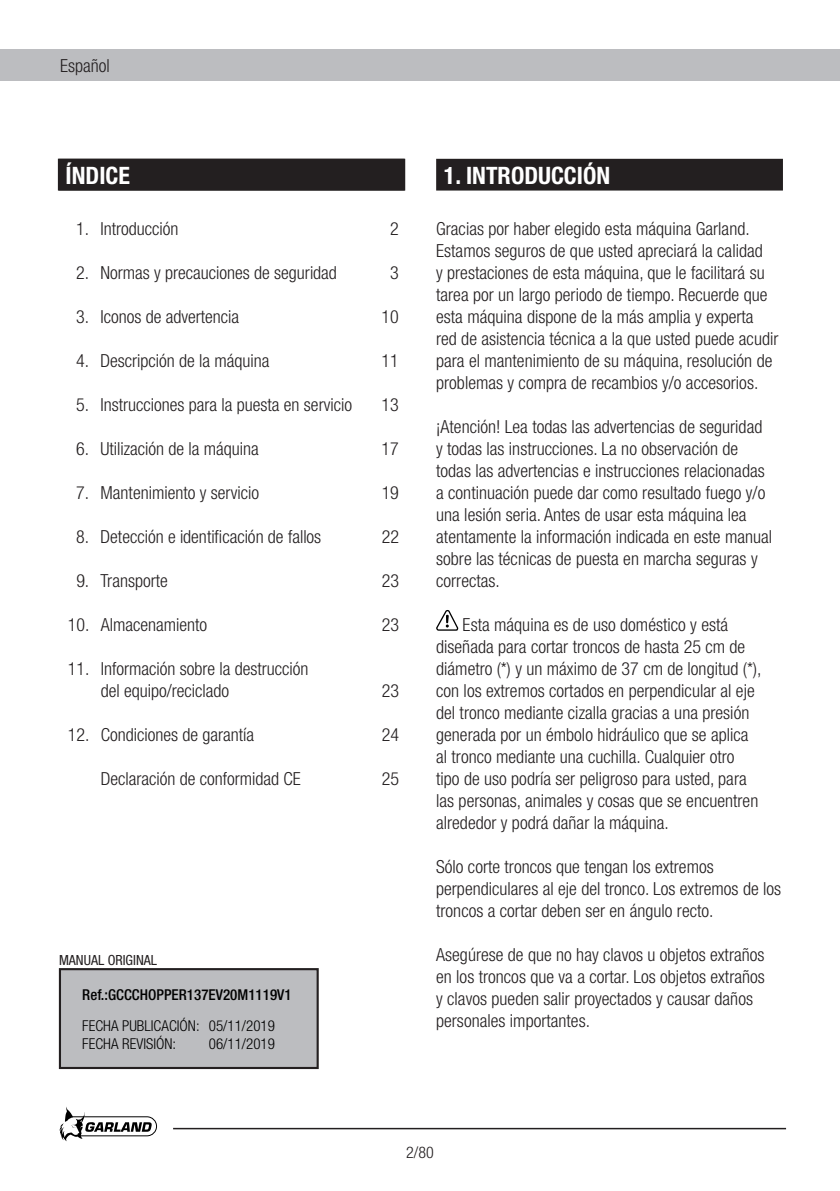
<style>
.page{position:relative;width:840px;height:1191px;background:#fff}
.page>*{position:absolute;margin:0;border:0;box-sizing:border-box;transform-origin:0 0}
.t1{font:700 condensed 24px "Helvetica Neue";color:#fff}
.t2{font:300 condensed 18px/22px "Helvetica Neue";color:#231f20}
.t3{font:300 condensed 16px "Helvetica Neue";color:#231f20}
.t4{font:300 condensed 15px/18px "Helvetica Neue";color:#000}
.t5{font:500 condensed 15px "Helvetica Neue";color:#000}
.t6{font:condensed 14px "Helvetica Neue";color:#231f20}
</style>
<div class="page">
<div style="left:0;top:50px;width:839px;height:31px;background:#bcbdc0"></div>
<svg style="left:59px;top:1107px;width:98px;height:34px"></svg>
<hr style="left:173px;top:1127px;width:612px;height:2px;background:#231f20">
<div style="left:437px;top:160px;width:344px;height:29px;background:#231f20"></div>
<div style="left:436px;top:159px;width:346px;height:31px;border:2px solid #231f20"></div>
<svg style="left:436px;top:610px;width:22px;height:21px"></svg>
<div style="left:59px;top:160px;width:344px;height:29px;background:#231f20"></div>
<div style="left:58px;top:159px;width:346px;height:31px;border:2px solid #231f20"></div>
<div style="left:60px;top:969px;width:257px;height:99px;background:#bcbdc0"></div>
<div style="left:59px;top:968px;width:259px;height:101px;border:2px solid #231f20"></div>
<p class="t2" style="left:60px;top:55px;width:51px">Español</p>
<h1 class="t1" style="left:66px;top:161px;width:66px">ÍNDICE</h1>
<p class="t2" style="left:76px;top:217px;width:104px">1. Introducción</p>
<p class="t2" style="left:390px;top:217px;width:10px">2</p>
<p class="t2" style="left:76px;top:261px;width:262px">2. Normas y precauciones de seguridad</p>
<p class="t2" style="left:390px;top:261px;width:10px">3</p>
<p class="t2" style="left:76px;top:305px;width:164px">3. Iconos de advertencia</p>
<p class="t2" style="left:381px;top:305px;width:19px">10</p>
<p class="t2" style="left:76px;top:349px;width:195px">4. Descripción de la máquina</p>
<p class="t2" style="left:381px;top:349px;width:19px">11</p>
<p class="t2" style="left:76px;top:393px;width:277px">5. Instrucciones para la puesta en servicio</p>
<p class="t2" style="left:381px;top:393px;width:19px">13</p>
<p class="t2" style="left:76px;top:437px;width:184px">6. Utilización de la máquina</p>
<p class="t2" style="left:381px;top:437px;width:19px">17</p>
<p class="t2" style="left:76px;top:481px;width:184px">7. Mantenimiento y servicio</p>
<p class="t2" style="left:381px;top:481px;width:19px">19</p>
<p class="t2" style="left:76px;top:525px;width:246px">8. Detección e identificación de fallos</p>
<p class="t2" style="left:381px;top:525px;width:19px">22</p>
<p class="t2" style="left:76px;top:569px;width:93px">9. Transporte</p>
<p class="t2" style="left:381px;top:569px;width:19px">23</p>
<p class="t2" style="left:68px;top:613px;width:141px">10. Almacenamiento</p>
<p class="t2" style="left:381px;top:613px;width:19px">23</p>
<p class="t2" style="left:101px;top:657px;width:209px;text-indent:-33px">11. Información sobre la destrucción del equipo/reciclado</p>
<p class="t2" style="left:381px;top:679px;width:19px">23</p>
<p class="t2" style="left:68px;top:723px;width:188px">12. Condiciones de garantía</p>
<p class="t2" style="left:381px;top:723px;width:19px">24</p>
<p class="t2" style="left:101px;top:767px;width:201px">Declaración de conformidad CE</p>
<p class="t2" style="left:381px;top:767px;width:19px">25</p>
<p class="t6" style="left:59px;top:951px;width:99px">MANUAL ORIGINAL</p>
<p class="t5" style="left:82px;top:985px;width:211px">Ref.:GCCCHOPPER137EV20M1119V1</p>
<p class="t4" style="left:82px;top:1016px;width:194px">FECHA PUBLICACIÓN: 05/11/2019<br>FECHA REVISIÓN:</p>
<p class="t4" style="left:209px;top:1034px;width:68px">06/11/2019</p>
<h1 class="t1" style="left:443px;top:161px;width:168px">1. INTRODUCCIÓN</h1>
<p class="t2" style="left:436px;top:217px;width:343px">Gracias por haber elegido esta máquina Garland.<br>Estamos seguros de que usted apreciará la calidad<br>y prestaciones de esta máquina, que le facilitará su tarea por un largo periodo de tiempo. Recuerde que esta máquina dispone de la más amplia y experta red de asistencia técnica a la que usted puede acudir para el mantenimiento de su máquina, resolución de problemas y compra de recambios y/o accesorios.</p>
<p class="t2" style="left:436px;top:415px;width:337px">¡Atención! Lea todas las advertencias de seguridad y todas las instrucciones. La no observación de todas las advertencias e instrucciones relacionadas a continuación puede dar como resultado fuego y/o una lesión seria. Antes de usar esta máquina lea atentamente la información indicada en este manual sobre las técnicas de puesta en marcha seguras y correctas.</p>
<p class="t2" style="left:436px;top:613px;width:326px;text-indent:26px">Esta máquina es de uso doméstico y está diseñada para cortar troncos de hasta 25 cm de diámetro (*) y un máximo de 37 cm de longitud (*), con los extremos cortados en perpendicular al eje del tronco mediante cizalla gracias a una presión generada por un émbolo hidráulico que se aplica al tronco mediante una cuchilla. Cualquier otro tipo de uso podría ser peligroso para usted, para las personas, animales y cosas que se encuentren alrededor y podrá dañar la máquina.</p>
<p class="t2" style="left:436px;top:855px;width:346px">Sólo corte troncos que tengan los extremos perpendiculares al eje del tronco. Los extremos de los troncos a cortar deben ser en ángulo recto.</p>
<p class="t2" style="left:436px;top:943px;width:330px">Asegúrese de que no hay clavos u objetos extraños en los troncos que va a cortar. Los objetos extraños y clavos pueden salir proyectados y causar daños personales importantes.</p>
<p class="t3" style="left:406px;top:1143px;width:29px">2/80</p>
</div>
